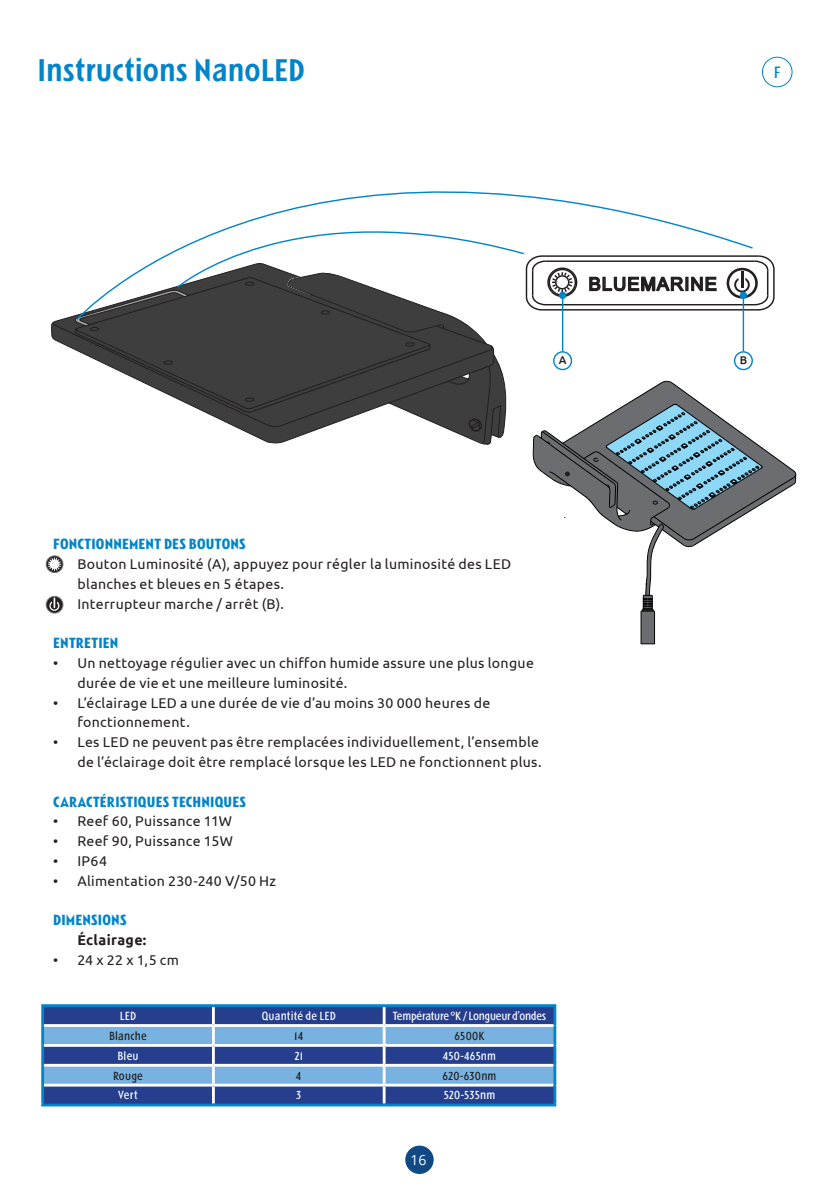
<style>
.page{position:relative;width:840px;height:1191px;background:#fff}
.page>*{position:absolute;margin:0;border:0;box-sizing:border-box;transform-origin:0 0}
.t1{font:500 30px "Linotype Spitz";color:#0084ca}
.t2{font:18px "Arial";letter-spacing:.055em;color:#231f20}
.t3{font:15.8px "Linotype Spitz";color:#0084ca}
.t4{font:14.2px/19.8px "Ubuntu";letter-spacing:.02em;color:#231f20}
.t5{font:700 14.2px "Linotype Spitz";letter-spacing:.015em;color:#0084ca}
.t6{font:700 14.2px "Ubuntu";letter-spacing:.025em;color:#231f20}
.t7{font:14px "Open Sans";color:#fff}
.t8{font:11.4px "Linotype Spitz";letter-spacing:.01em;color:#fff}
.t9{font:11.4px "Linotype Spitz";letter-spacing:-.025em;color:#fff}
.t10{font:11.4px "Linotype Spitz";letter-spacing:.015em;color:#231f20}
.t11{font:500 11.4px "Ubuntu";color:#231f20}
</style>
<div class="page">
<div style="left:405px;top:1145px;width:28px;height:29px;background:#104984;border-radius:50%"></div>
<div style="left:761px;top:57px;width:31px;height:30px;border:1px solid #0084ca;border-radius:50%"></div>
<svg style="left:642px;top:611px;width:14px;height:33px"></svg>
<div style="left:640px;top:610px;width:14px;height:34px;border:1px solid #030303"></div>
<svg style="left:52px;top:321px;width:20px;height:28px"></svg>
<div style="left:46px;top:555px;width:17px;height:18px;border:1px solid #76787b;border-radius:50%"></div>
<svg style="left:48px;top:557px;width:13px;height:14px"></svg>
<svg style="left:46px;top:596px;width:17px;height:17px"></svg>
<div style="left:46px;top:596px;width:17px;height:17px;border:1px solid #76787b;border-radius:50%"></div>
<svg style="left:49px;top:597px;width:10px;height:14px"></svg>
<svg style="left:72px;top:191px;width:724px;height:420px"></svg>
<svg style="left:44px;top:1007px;width:509px;height:96px;background:#4b70b1"></svg>
<hr style="left:41px;top:1004px;width:172px;height:3px;background:#0084ca">
<hr style="left:41px;top:1007px;width:3px;height:18px;background:#0084ca">
<hr style="left:213px;top:1004px;width:171px;height:3px;background:#0084ca">
<hr style="left:384px;top:1004px;width:172px;height:3px;background:#0084ca">
<hr style="left:553px;top:1007px;width:3px;height:18px;background:#0084ca">
<hr style="left:41px;top:1025px;width:3px;height:20px;background:#0084ca">
<hr style="left:553px;top:1025px;width:3px;height:20px;background:#0084ca">
<hr style="left:41px;top:1045px;width:3px;height:20px;background:#0084ca">
<hr style="left:553px;top:1045px;width:3px;height:20px;background:#0084ca">
<hr style="left:212px;top:1007px;width:3px;height:17px;background:#fff">
<hr style="left:382px;top:1007px;width:3px;height:17px;background:#fff">
<hr style="left:44px;top:1024px;width:169px;height:3px;background:#fff">
<hr style="left:213px;top:1024px;width:171px;height:3px;background:#fff">
<hr style="left:212px;top:1027px;width:3px;height:17px;background:#fff">
<hr style="left:384px;top:1024px;width:169px;height:3px;background:#fff">
<hr style="left:382px;top:1027px;width:3px;height:17px;background:#fff">
<hr style="left:44px;top:1044px;width:169px;height:2px;background:#fff">
<hr style="left:213px;top:1044px;width:171px;height:2px;background:#fff">
<hr style="left:212px;top:1046px;width:3px;height:17px;background:#fff">
<hr style="left:384px;top:1044px;width:169px;height:2px;background:#fff">
<hr style="left:382px;top:1046px;width:3px;height:17px;background:#fff">
<hr style="left:41px;top:1065px;width:3px;height:20px;background:#0084ca">
<hr style="left:44px;top:1063px;width:169px;height:3px;background:#fff">
<hr style="left:213px;top:1063px;width:171px;height:3px;background:#fff">
<hr style="left:384px;top:1063px;width:169px;height:3px;background:#fff">
<hr style="left:212px;top:1066px;width:3px;height:17px;background:#fff">
<hr style="left:382px;top:1066px;width:3px;height:17px;background:#fff">
<hr style="left:553px;top:1065px;width:3px;height:20px;background:#0084ca">
<hr style="left:41px;top:1085px;width:3px;height:18px;background:#0084ca">
<hr style="left:44px;top:1083px;width:169px;height:3px;background:#fff">
<hr style="left:213px;top:1083px;width:171px;height:3px;background:#fff">
<hr style="left:384px;top:1083px;width:169px;height:3px;background:#fff">
<hr style="left:212px;top:1086px;width:3px;height:17px;background:#fff">
<hr style="left:382px;top:1086px;width:3px;height:17px;background:#fff">
<hr style="left:553px;top:1085px;width:3px;height:18px;background:#0084ca">
<hr style="left:41px;top:1103px;width:172px;height:3px;background:#0084ca">
<hr style="left:213px;top:1103px;width:171px;height:3px;background:#0084ca">
<hr style="left:384px;top:1103px;width:172px;height:3px;background:#0084ca">
<div style="left:552px;top:351px;width:20px;height:19px;border:1px solid #0084ca;border-radius:50%"></div>
<hr style="left:561px;top:295px;width:2px;height:56px;background:#0084ca">
<div style="left:558px;top:292px;width:8px;height:7px;background:#0084ca;border-radius:50%"></div>
<div style="left:733px;top:351px;width:19px;height:19px;border:1px solid #0084ca;border-radius:50%"></div>
<hr style="left:742px;top:295px;width:1px;height:56px;background:#0084ca">
<div style="left:739px;top:292px;width:7px;height:7px;background:#0084ca;border-radius:50%"></div>
<h1 class="t1" style="left:37px;top:52px;width:269px">Instructions NanoLED</h1>
<p class="t3" style="left:773px;top:63px;width:8px">F</p>
<p class="t2" style="left:588px;top:272px;width:130px">BLUEMARINE</p>
<p class="t11" style="left:558px;top:353px;width:9px">A</p>
<p class="t11" style="left:739px;top:353px;width:9px">B</p>
<p class="t5" style="left:53px;top:535px;width:194px">FONCTIONNEMENT DES BOUTONS</p>
<p class="t4" style="left:77px;top:553px;width:435px">Bouton Luminosité (A), appuyez pour régler la luminosité des LED blanches et bleues en 5 étapes.<br>Interrupteur marche / arrêt (B).</p>
<p class="t5" style="left:53px;top:634px;width:66px">ENTRETIEN</p>
<p class="t4" style="left:77px;top:652px;width:458px;text-indent:-24px">• Un nettoyage régulier avec un chiffon humide assure une plus longue durée de vie et une meilleure luminosité.</p>
<p class="t4" style="left:77px;top:692px;width:414px;text-indent:-24px">• L’éclairage LED a une durée de vie d’au moins 30 000 heures de fonctionnement.</p>
<p class="t4" style="left:53px;top:732px;width:489px;text-align:right">• Les LED ne peuvent pas être remplacées individuellement, l’ensemble de l’éclairage doit être remplacé lorsque les LED ne fonctionnent plus.</p>
<p class="t5" style="left:53px;top:792px;width:194px">CARACTÉRISTIQUES TECHNIQUES</p>
<p class="t4" style="left:53px;top:811px;width:180px">• Reef 60, Puissance 11W</p>
<p class="t4" style="left:53px;top:830px;width:181px">• Reef 90, Puissance 15W</p>
<p class="t4" style="left:53px;top:850px;width:55px">• IP64</p>
<p class="t4" style="left:53px;top:870px;width:224px">• Alimentation 230-240 V/50 Hz</p>
<p class="t5" style="left:53px;top:911px;width:75px">DIMENSIONS</p>
<p class="t6" style="left:77px;top:931px;width:71px">Éclairage:</p>
<p class="t4" style="left:53px;top:949px;width:127px">• 24 x 22 x 1,5 cm</p>
<p class="t8" style="left:120px;top:1009px;width:18px">LED</p>
<p class="t8" style="left:261px;top:1009px;width:76px">Quantité de LED</p>
<p class="t9" style="left:392px;top:1009px;width:155px">Température °K / Longueur d’ondes</p>
<p class="t10" style="left:109px;top:1028px;width:39px">Blanche</p>
<p class="t10" style="left:294px;top:1028px;width:11px">14</p>
<p class="t10" style="left:454px;top:1028px;width:31px">6500K</p>
<p class="t8" style="left:117px;top:1048px;width:23px">Bleu</p>
<p class="t8" style="left:294px;top:1048px;width:10px">21</p>
<p class="t8" style="left:442px;top:1048px;width:55px">450-465nm</p>
<p class="t10" style="left:113px;top:1068px;width:32px">Rouge</p>
<p class="t10" style="left:296px;top:1068px;width:7px">4</p>
<p class="t10" style="left:442px;top:1068px;width:55px">620-630nm</p>
<p class="t8" style="left:118px;top:1088px;width:21px">Vert</p>
<p class="t8" style="left:296px;top:1088px;width:7px">3</p>
<p class="t8" style="left:443px;top:1088px;width:53px">520-535nm</p>
<p class="t7" style="left:410px;top:1150px;width:18px">16</p>
</div>
